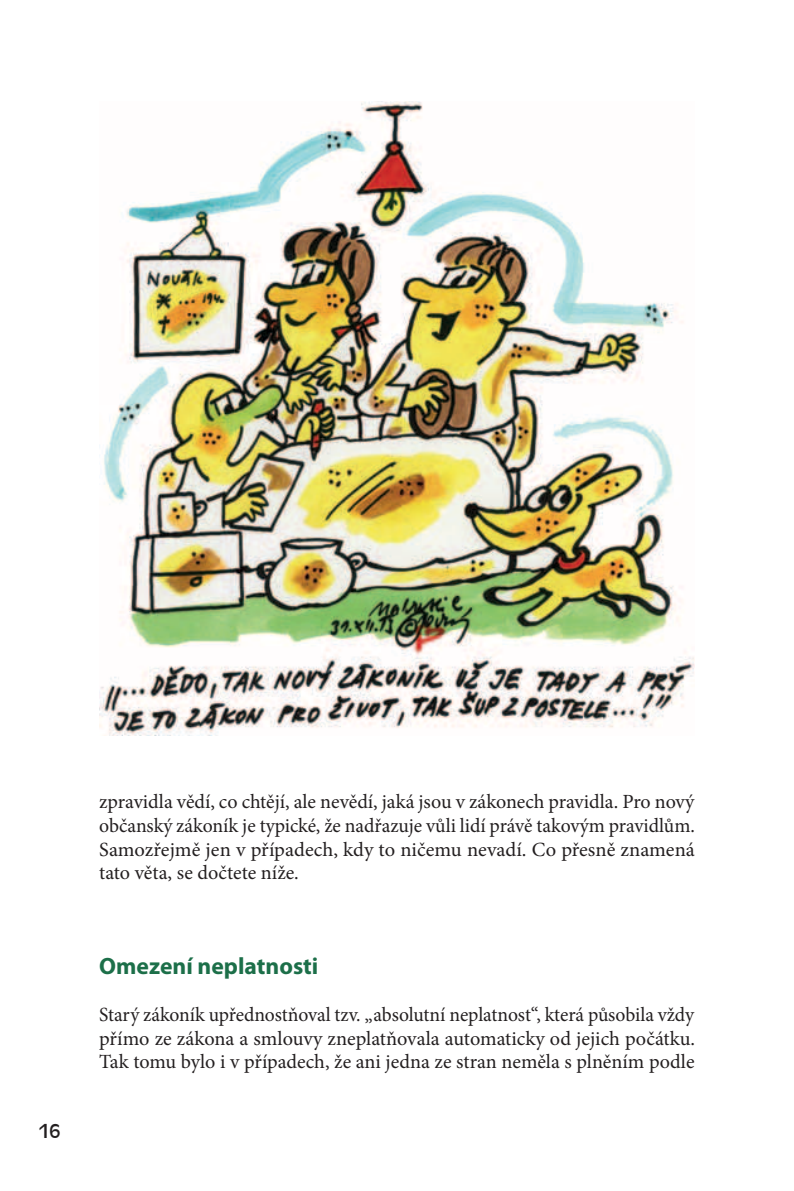
<style>
.page{position:relative;width:794px;height:1191px;background:#fff}
.page>*{position:absolute;margin:0;border:0;box-sizing:border-box;transform-origin:0 0}
.t1{font:700 23.62px "Myriad Pro";color:#1c6f49}
.t2{font:21px "Antigoni";color:#231f20}
.t3{font:20.12px/23.6px "Minion Pro";color:#231f20;text-align:justify}
</style>
<div class="page">
<img style="left:99px;top:101px;width:595px;height:634px">
<p class="t2" style="left:39px;top:1117px;width:24px">16</p>
<p class="t3" style="left:99px;top:790px;width:597px">zpravidla vědí, co chtějí, ale nevědí, jaká jsou v zákonech pravidla. Pro nový občanský zákoník je typické, že nadřazuje vůli lidí právě takovým pravidlům.<br>Samozřejmě jen v případech, kdy to ničemu nevadí. Co přesně znamená tato věta, se dočtete níže.</p>
<p class="t1" style="left:99px;top:950px;width:221px">Omezení neplatnosti</p>
<p class="t3" style="left:99px;top:1002px;width:597px">Starý zákoník upřednostňoval tzv. „absolutní neplatnost“, která působila vždy přímo ze zákona a smlouvy zneplatňovala automaticky od jejich počátku.<br>Tak tomu bylo i v případech, že ani jedna ze stran neměla s plněním podle</p>
</div>
